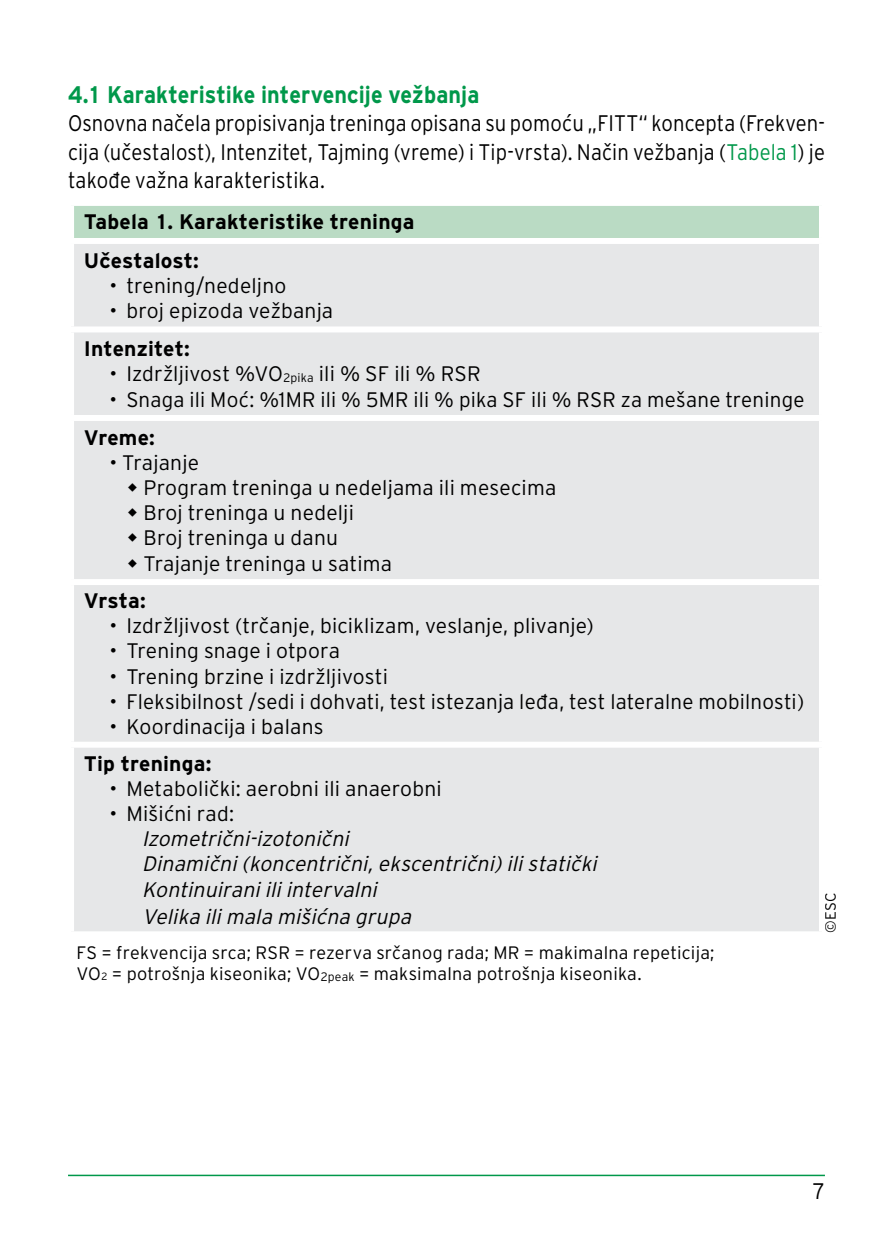
<style>
.page{position:relative;width:893px;height:1259px;background:#fff}
.page>*{position:absolute;margin:0;border:0;box-sizing:border-box;transform-origin:0 0}
.t1{font:700 24px "Interstate STD";color:#00984a;scale:.9 1}
.t2{font:300 22.5px/28.5px "Interstate STD";letter-spacing:.005em;color:#000;text-align:justify;scale:.9 1}
.t3{font:300 22.5px "Interstate STD";letter-spacing:.005em;color:#000;scale:.95 1}
.t4{font:300 21px/25.2px "Interstate STD";letter-spacing:.01em;color:#000}
.t5{font:italic 300 21px/25.8px "Interstate STD";color:#000}
.t6{font:700 21px/38.7px "Interstate STD";letter-spacing:.005em;color:#000}
.t7{font:300 18px/21.6px "Interstate STD";letter-spacing:.015em;color:#000}
.t8{font:300 15px "Interstate STD";color:#000}
.s1{color:#00984a}
.s2{font-size:12.3px}
.s3{font-size:10.5px}
</style>
<div class="page">
<hr style="left:68px;top:1174px;width:757px;height:2px;background:#00984a">
<div style="left:71px;top:203px;width:751px;height:38px;background:#badbc4"></div>
<div style="left:74px;top:244px;width:745px;height:687px;background:#e6e7e8"></div>
<div style="left:68px;top:200px;width:757px;height:6px;background:#fff"></div>
<div style="left:68px;top:206px;width:6px;height:32px;background:#fff"></div>
<div style="left:819px;top:206px;width:6px;height:32px;background:#fff"></div>
<div style="left:68px;top:238px;width:757px;height:6px;background:#fff"></div>
<div style="left:68px;top:326px;width:757px;height:6px;background:#fff"></div>
<div style="left:68px;top:415px;width:757px;height:6px;background:#fff"></div>
<div style="left:68px;top:579px;width:757px;height:6px;background:#fff"></div>
<div style="left:68px;top:741px;width:757px;height:6px;background:#fff"></div>
<svg style="left:128px;top:483px;width:9px;height:9px"></svg>
<svg style="left:128px;top:508px;width:9px;height:9px"></svg>
<svg style="left:128px;top:533px;width:9px;height:9px"></svg>
<svg style="left:128px;top:558px;width:9px;height:9px"></svg>
<p class="t1" style="left:68px;top:81px;width:458px">4.1 Karakteristike intervencije vežbanja</p>
<p class="t2" style="left:68px;top:109px;width:842px">Osnovna načela propisivanja treninga opisana su pomoću „FITT“ koncepta (Frekven&shy;cija (učestalost), Intenzitet, Tajming (vreme) i Tip-vrsta). Način vežbanja (<span class="s1">Tabela 1</span>) je takođe važna karakteristika.</p>
<p class="t6" style="left:84px;top:202px;width:332px">Tabela 1. Karakteristike treninga<br>Učestalost:</p>
<p class="t4" style="left:109px;top:273px;width:179px">• trening/nedeljno</p>
<p class="t4" style="left:109px;top:298px;width:225px">• broj epizoda vežbanja</p>
<p class="t6" style="left:84px;top:329px;width:108px">Intenzitet:</p>
<p class="t4" style="left:109px;top:361px;width:373px">• Izdržljivost %VO<span class="s2">2pika</span> ili % SF ili % RSR</p>
<p class="t4" style="left:109px;top:386px;width:697px">• Snaga ili Moć: %1MR ili % 5MR ili % pika SF ili % RSR za mešane treninge</p>
<p class="t6" style="left:84px;top:418px;width:73px">Vreme:</p>
<p class="t4" style="left:144px;top:450px;width:414px;text-indent:-34px">• Trajanje<br>Program treninga u nedeljama ili mesecima<br>Broj treninga u nedelji<br>Broj treninga u danu<br>Trajanje treninga u satima</p>
<p class="t6" style="left:84px;top:581px;width:63px">Vrsta:</p>
<p class="t4" style="left:109px;top:613px;width:486px">• Izdržljivost (trčanje, biciklizam, veslanje, plivanje)</p>
<p class="t4" style="left:109px;top:638px;width:232px">• Trening snage i otpora</p>
<p class="t4" style="left:109px;top:663px;width:280px">• Trening brzine i izdržljivosti</p>
<p class="t4" style="left:109px;top:688px;width:696px">• Fleksibilnost /sedi i dohvati, test istezanja leđa, test lateralne mobilnosti)</p>
<p class="t4" style="left:109px;top:714px;width:216px">• Koordinacija i balans</p>
<p class="t6" style="left:84px;top:744px;width:129px">Tip treninga:</p>
<p class="t4" style="left:109px;top:775px;width:334px">• Metabolički: aerobni ili anaerobni</p>
<p class="t4" style="left:109px;top:801px;width:126px">• Mišićni rad:</p>
<p class="t5" style="left:142px;top:826px;width:461px">Izometrični-izotonični Dinamični(koncentrični,ekscentrični)ilistatički Kontinuiraniiliintervalni<br>Velika ilimala mišićna grupa</p>
<p class="t7" style="left:77px;top:941px;width:639px">FS = frekvencija srca; RSR = rezerva srčanog rada; MR = makimalna repeticija;<br>VO<span class="s3">2</span> = potrošnja kiseonika; VO<span class="s2">2peak</span> = maksimalna potrošnja kiseonika.</p>
<p class="t8" style="left:822px;top:933px;width:42px;rotate:-90deg">©ESC</p>
<p class="t3" style="left:813px;top:1178px;width:14px">7</p>
</div>
